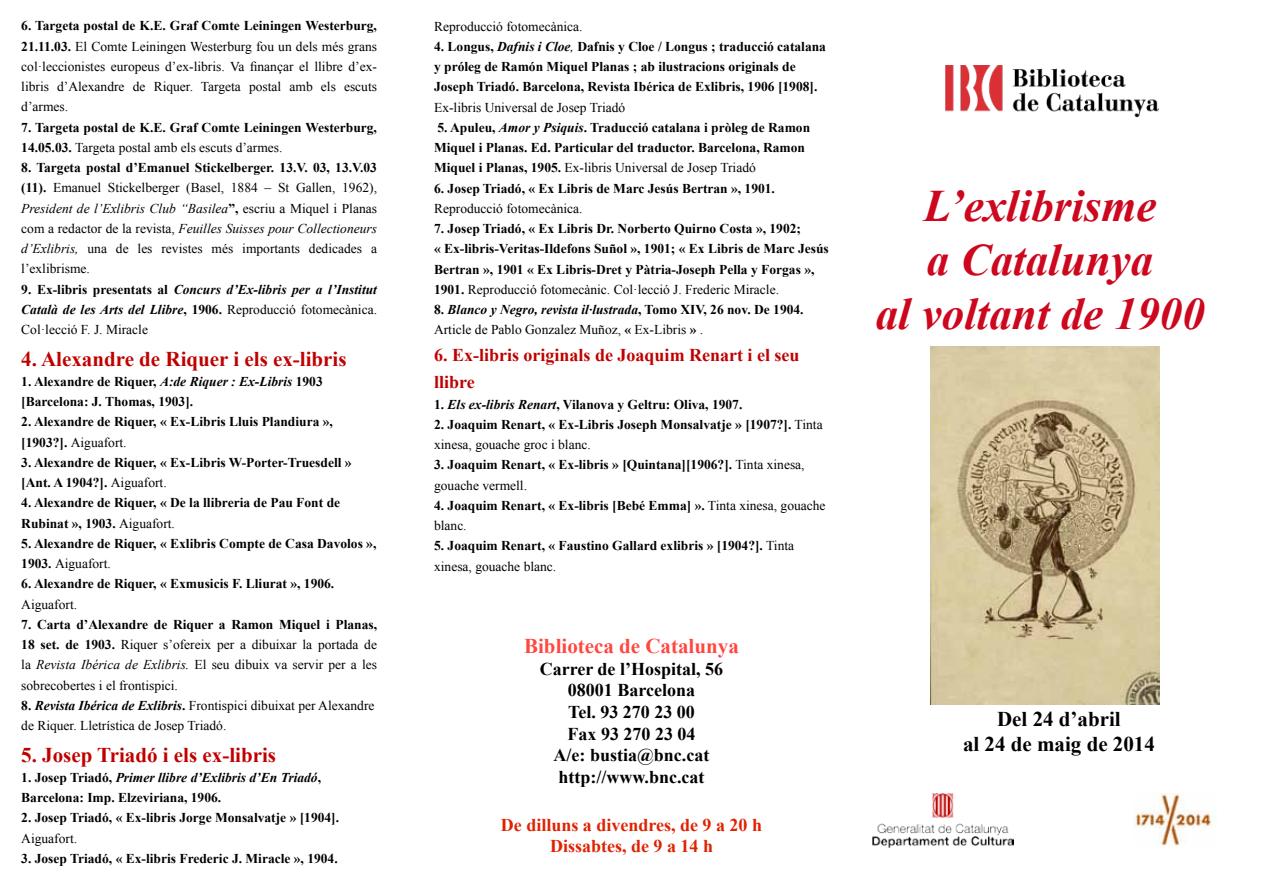
<style>
.page{position:relative;width:1263px;height:893px;background:#fff}
.page>*{position:absolute;margin:0;border:0;box-sizing:border-box;transform-origin:0 0}
.t1{font:italic 700 45px/54px "Times New Roman";color:#cd071e;text-align:center}
.t2{font:700 21px "Times New Roman";color:#c00000}
.t3{font:700 21px/25.2px "Times New Roman";color:#000;text-align:center}
.t4{font:700 21px "Times New Roman";color:#ff4740}
.t5{font:700 18px/21.6px "Times New Roman";color:#000;text-align:center}
.t6{font:700 18px/27px "Times New Roman";color:#c00000}
.t7{font:700 18px/21.6px "Times New Roman";color:#df2200;text-align:center}
.t8{font:700 13.5px/20.2px "Times New Roman";color:#000}
.t9{font:13.5px/20.2px "Times New Roman";color:#000;text-align:justify}
.t10{font:italic 700 13.5px/20.2px "Times New Roman";color:#000;text-align:justify}
.s1{font-weight:700}
.s2{font-weight:400}
.s3{font-style:italic}
.s4{font-style:normal}
.s5{font-weight:400;font-style:normal}
.s6{font-weight:700;font-style:italic}
.s7{font-weight:400;font-style:italic}
</style>
<div class="page">
<img style="left:872px;top:793px;width:141px;height:55px">
<img style="left:945px;top:65px;width:214px;height:53px">
<img style="left:1133px;top:793px;width:83px;height:53px">
<img style="left:930px;top:347px;width:229px;height:358px">
<p class="t9" style="left:21px;top:16px;width:357px"><span class="s1">6. Targeta postal de K.E. Graf Comte Leiningen Westerburg, 21.11.03.</span> El Comte Leiningen Westerburg fou un dels més grans col·leccionistes europeus d’ex-libris. Va finançar el llibre d’ex&shy;libris d’Alexandre de Riquer. Targeta postal amb els escuts d’armes.</p>
<p class="t8" style="left:21px;top:117px;width:357px">7. Targeta postal de K.E. Graf Comte Leiningen Westerburg,<br>14.05.03. <span class="s2">Targeta postal amb els escuts d’armes.</span></p>
<p class="t9" style="left:21px;top:157px;width:357px"><span class="s1">8. Targeta postal d’Emanuel Stickelberger. 13.V. 03, 13.V.03 (11).</span> Emanuel Stickelberger (Basel, 1884 – St Gallen, 1962), <span class="s3">President de l’Exlibris Club “Basilea</span><span class="s1">”,</span> escriu a Miquel i Planas com a redactor de la revista, <span class="s3">Feuilles Suisses pour Collectioneurs d’Exlibris,</span> una de les revistes més importants dedicades a l’exlibrisme.</p>
<p class="t10" style="left:21px;top:279px;width:357px"><span class="s4">9. Ex-libris presentats al</span> Concurs d’Ex-libris per a l’Institut Català de les Arts del Llibre<span class="s4">, 1906.</span> <span class="s5">Reproducció fotomecànica.<br>Col·lecció F. J. Miracle</span></p>
<h2 class="t2" style="left:21px;top:344px;width:327px">4. Alexandre de Riquer i els ex-libris</h2>
<p class="t8" style="left:21px;top:371px;width:303px">1. Alexandre de Riquer, <span class="s3">A:de Riquer : Ex-Libris</span> 1903 [Barcelona: J. Thomas, 1903].</p>
<p class="t8" style="left:21px;top:411px;width:313px">2. Alexandre de Riquer, « Ex-Libris Lluis Plandiura », [1903?]. <span class="s2">Aiguafort.</span></p>
<p class="t8" style="left:21px;top:452px;width:332px">3. Alexandre de Riquer, « Ex-Libris W-Porter-Truesdell » [Ant. A 1904?]. <span class="s2">Aiguafort.</span></p>
<p class="t8" style="left:21px;top:492px;width:320px">4. Alexandre de Riquer, « De la llibreria de Pau Font de<br>Rubinat », 1903. <span class="s2">Aiguafort.</span></p>
<p class="t8" style="left:21px;top:533px;width:357px">5. Alexandre de Riquer, « Exlibris Compte de Casa Davolos »,<br>1903. <span class="s2">Aiguafort.</span></p>
<p class="t8" style="left:21px;top:573px;width:315px">6. Alexandre de Riquer, « Exmusicis F. Lliurat », 1906.</p>
<p class="t9" style="left:21px;top:594px;width:57px">Aiguafort.</p>
<p class="t9" style="left:21px;top:614px;width:357px"><span class="s1">7. Carta d’Alexandre de Riquer a Ramon Miquel i Planas, 18 set. de 1903.</span> Riquer s’ofereix per a dibuixar la portada de la <span class="s3">Revista Ibérica de Exlibris.</span> El seu dibuix va servir per a les sobrecobertes i el frontispici.</p>
<p class="t9" style="left:21px;top:695px;width:355px"><span class="s1">8.</span> <span class="s6">Revista Ibérica de Exlibris</span><span class="s1">.</span> Frontispici dibuixat per Alexandre de Riquer. Lletrística de Josep Triadó.</p>
<h2 class="t2" style="left:21px;top:740px;width:256px">5. Josep Triadó i els ex-libris</h2>
<p class="t8" style="left:21px;top:767px;width:301px">1. Josep Triadó, <span class="s3">Primer llibre d’Exlibris d’En Triadó</span>,<br>Barcelona: Imp. Elzeviriana, 1906.</p>
<p class="t8" style="left:21px;top:807px;width:319px">2. Josep Triadó, « Ex-libris Jorge Monsalvatje » [1904].</p>
<p class="t9" style="left:21px;top:828px;width:57px">Aiguafort.</p>
<p class="t8" style="left:21px;top:848px;width:318px">3. Josep Triadó, « Ex-libris Frederic J. Miracle », 1904.</p>
<p class="t9" style="left:434px;top:16px;width:150px">Reproducció fotomecànica.</p>
<p class="t8" style="left:434px;top:36px;width:393px">4. Longus, <span class="s3">Dafnis i Cloe</span><span class="s7">,</span> Dafnis y Cloe / Longus ; traducció catalana y próleg de Ramón Miquel Planas ; ab ilustracions originals de<br>Joseph Triadó. Barcelona, Revista Ibérica de Exlibris, 1906 [1908].</p>
<p class="t9" style="left:434px;top:97px;width:193px">Ex-libris Universal de Josep Triadó</p>
<p class="t8" style="left:434px;top:117px;width:378px">5. Apuleu, <span class="s3">Amor y Psiquis</span>. Traducció catalana i pròleg de Ramon<br>Miquel i Planas. Ed. Particular del traductor. Barcelona, Ramon<br>Miquel i Planas, 1905. <span class="s2">Ex-libris Universal de Josep Triadó</span></p>
<p class="t8" style="left:434px;top:178px;width:342px">6. Josep Triadó, « Ex Libris de Marc Jesús Bertran », 1901.</p>
<p class="t9" style="left:434px;top:198px;width:150px">Reproducció fotomecànica.</p>
<p class="t8" style="left:434px;top:218px;width:396px">7. Josep Triadó, « Ex Libris Dr. Norberto Quirno Costa », 1902;<br>« Ex-libris-Veritas-Ildefons Suñol », 1901; « Ex Libris de Marc Jesús Bertran », 1901 « Ex Libris-Dret y Pàtria-Joseph Pella y Forgas », 1901. <span class="s2">Reproducció fotomecànic. Col·lecció J. Frederic Miracle.</span></p>
<p class="t9" style="left:434px;top:299px;width:371px"><span class="s1">8.</span> <span class="s6">Blanco y Negro, revista il·lustrada</span><span class="s1">, Tomo XIV, 26 nov. De 1904.<br></span>Article de Pablo Gonzalez Muñoz, <span class="s1">«</span> Ex-Libris <span class="s1">»</span> .</p>
<h3 class="t6" style="left:434px;top:341px;width:367px">6. Ex-libris originals de Joaquim Renart i el seu llibre</h3>
<p class="t8" style="left:434px;top:394px;width:310px">1. <span class="s3">Els ex-libris Renart</span>, Vilanova y Geltru: Oliva, 1907.</p>
<p class="t8" style="left:434px;top:414px;width:390px">2. Joaquim Renart, « Ex-Libris Joseph Monsalvatje » [1907?]. <span class="s2">Tinta xinesa, gouache groc i blanc.</span></p>
<p class="t8" style="left:434px;top:454px;width:372px">3. Joaquim Renart, « Ex-libris » [Quintana][1906?]. <span class="s2">Tinta xinesa, gouache vermell.</span></p>
<p class="t8" style="left:434px;top:495px;width:393px">4. Joaquim Renart, « Ex-libris [Bebé Emma] ». <span class="s2">Tinta xinesa, gouache blanc.</span></p>
<p class="t8" style="left:434px;top:535px;width:362px">5. Joaquim Renart, « Faustino Gallard exlibris » [1904?]. <span class="s2">Tinta xinesa, gouache blanc.</span></p>
<h2 class="t4" style="left:524px;top:632px;width:216px">Biblioteca de Catalunya</h2>
<h3 class="t5" style="left:540px;top:657px;width:185px">Carrer de l’Hospital, 56<br>08001 Barcelona<br>Tel. 93 270 23 00<br>Fax 93 270 23 04<br>A/e: bustia@bnc.cat http://www.bnc.cat</h3>
<h3 class="t7" style="left:501px;top:813px;width:263px">De dilluns a divendres, de 9 a 20 h<br>Dissabtes, de 9 a 14 h</h3>
<h1 class="t1" style="left:876px;top:177px;width:330px">L’exlibrisme<br>a Catalunya<br>al voltant de 1900</h1>
<h2 class="t3" style="left:963px;top:706px;width:193px">Del 24 d’abril<br>al 24 de maig de 2014</h2>
</div>
